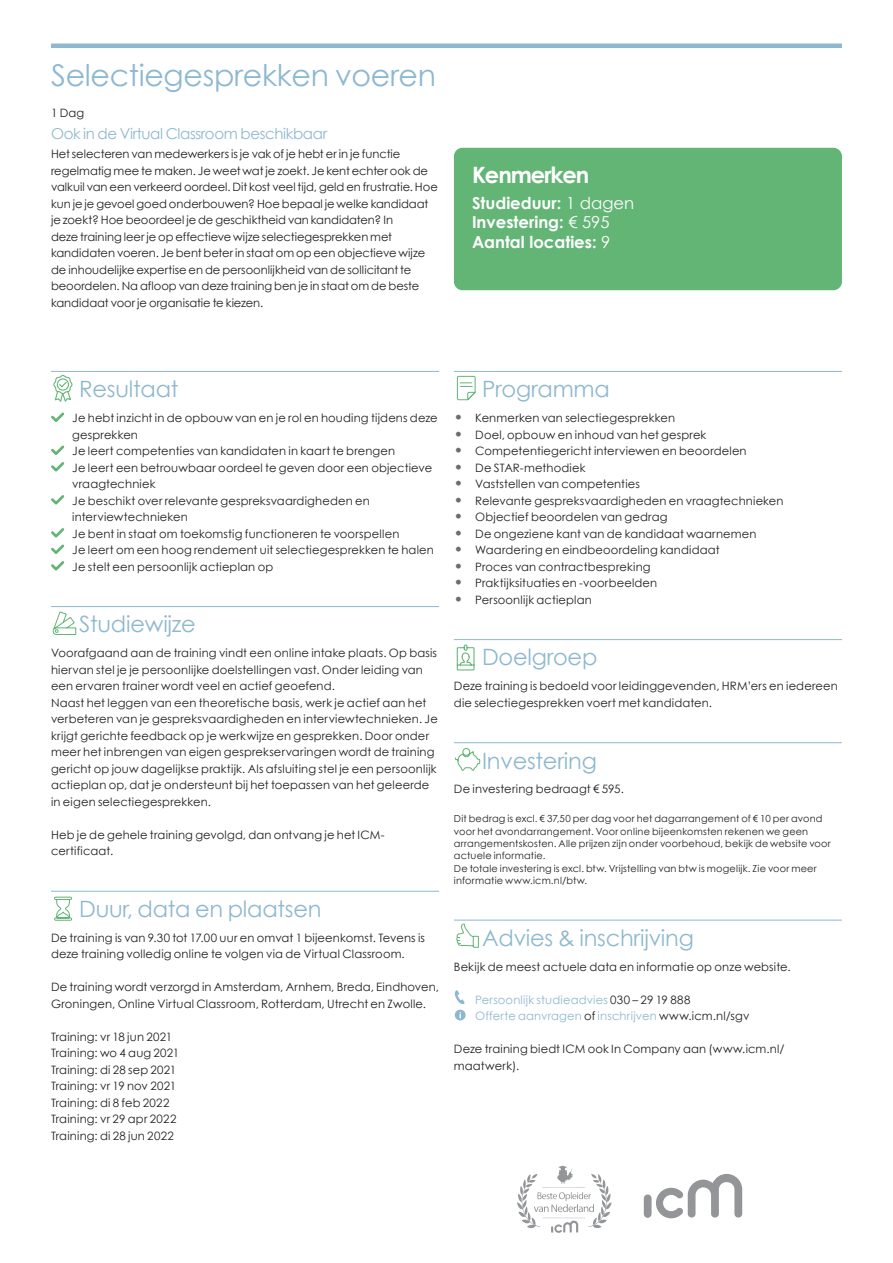
<style>
.page{position:relative;width:893px;height:1263px;background:#fff}
.page>*{position:absolute;margin:0;border:0;box-sizing:border-box;transform-origin:0 0}
.t1{font:30px "Century Gothic";letter-spacing:-.01em;color:#8eb8d0}
.t2{font:22.5px "Century Gothic";letter-spacing:-.01em;color:#8eb8d0}
.t3{font:700 22.5px "Century Gothic";letter-spacing:-.045em;color:#fff}
.t4{font:700 16.5px/19.8px "Century Gothic";color:#fff}
.t5{font:15px "Century Gothic";letter-spacing:-.025em;color:#8eb8d0}
.t6{font:11.55px/16.5px "Century Gothic";letter-spacing:.01em;color:#231f20}
.t7{font:11.55px/16.5px "Century Gothic";letter-spacing:.015em;color:#8eb8d0}
.t8{font:9.75px/12.3px "Century Gothic";letter-spacing:.02em;color:#231f20}
.s1{font-weight:400}
.s2{font-family:"Univers LT Std";font-weight:300;font-size:13.5px;color:#6c6d70}
.s3{color:#231f20}
</style>
<div class="page">
<hr style="left:51px;top:371px;width:388px;height:1px;background:#8eb8d0">
<hr style="left:51px;top:606px;width:388px;height:1px;background:#8eb8d0">
<hr style="left:51px;top:891px;width:388px;height:1px;background:#8eb8d0">
<svg style="left:53px;top:375px;width:20px;height:27px"></svg>
<svg style="left:51px;top:412px;width:14px;height:10px"></svg>
<svg style="left:51px;top:445px;width:14px;height:27px"></svg>
<svg style="left:51px;top:495px;width:14px;height:10px"></svg>
<svg style="left:51px;top:528px;width:14px;height:43px"></svg>
<svg style="left:52px;top:611px;width:24px;height:24px"></svg>
<svg style="left:54px;top:896px;width:19px;height:25px"></svg>
<hr style="left:454px;top:371px;width:388px;height:1px;background:#8eb8d0">
<hr style="left:454px;top:639px;width:388px;height:1px;background:#8eb8d0">
<hr style="left:454px;top:742px;width:388px;height:1px;background:#8eb8d0">
<hr style="left:454px;top:920px;width:388px;height:1px;background:#8eb8d0">
<svg style="left:456px;top:375px;width:20px;height:26px"></svg>
<svg style="left:456px;top:644px;width:19px;height:27px"></svg>
<svg style="left:455px;top:748px;width:26px;height:23px"></svg>
<svg style="left:456px;top:923px;width:23px;height:25px"></svg>
<svg style="left:455px;top:990px;width:10px;height:14px"></svg>
<svg style="left:455px;top:1010px;width:11px;height:10px"></svg>
<hr style="left:51px;top:44px;width:791px;height:4px;background:#8eb8d0">
<div style="left:454px;top:148px;width:388px;height:142px;background:#63b576;border-radius:9px"></div>
<svg style="left:517px;top:1166px;width:94px;height:67px"></svg>
<svg style="left:644px;top:1174px;width:98px;height:44px"></svg>
<h1 class="t1" style="left:51px;top:57px;width:387px">Selectiegesprekken voeren</h1>
<p class="t6" style="left:51px;top:104px;width:35px">1 Dag</p>
<p class="t5" style="left:51px;top:124px;width:278px">Ook in de Virtual Classroom beschikbaar</p>
<p class="t6" style="left:51px;top:145px;width:388px">Het selecteren van medewerkers is je vak of je hebt er in je functie regelmatig mee te maken. Je weet wat je zoekt. Je kent echter ook de valkuil van een verkeerd oordeel. Dit kost veel tijd, geld en frustratie. Hoe kun je je gevoel goed onderbouwen? Hoe bepaal je welke kandidaat je zoekt? Hoe beoordeel je de geschiktheid van kandidaten? In<br>deze training leer je op effectieve wijze selectiegesprekken met kandidaten voeren. Je bent beter in staat om op een objectieve wijze de inhoudelijke expertise en de persoonlijkheid van de sollicitant te beoordelen. Na afloop van deze training ben je in staat om de beste kandidaat voor je organisatie te kiezen.</p>
<h2 class="t3" style="left:472px;top:160px;width:119px">Kenmerken</h2>
<h3 class="t4" style="left:472px;top:192px;width:164px">Studieduur: <span class="s1">1 dagen<br></span>Investering: <span class="s1">€ 595<br></span>Aantal locaties: <span class="s1">9</span></h3>
<h2 class="t2" style="left:79px;top:375px;width:101px">Resultaat</h2>
<p class="t6" style="left:72px;top:409px;width:367px">Je hebt inzicht in de opbouw van en je rol en houding tijdens deze gesprekken<br>Je leert competenties van kandidaten in kaart te brengen<br>Je leert een betrouwbaar oordeel te geven door een objectieve vraagtechniek<br>Je beschikt over relevante gespreksvaardigheden en interviewtechnieken<br>Je bent in staat om toekomstig functioneren te voorspellen<br>Je leert om een hoog rendement uit selectiegesprekken te halen Je stelt een persoonlijk actieplan op</p>
<h2 class="t2" style="left:79px;top:611px;width:118px">Studiewijze</h2>
<p class="t6" style="left:51px;top:645px;width:388px">Voorafgaand aan de training vindt een online intake plaats. Op basis hiervan stel je je persoonlijke doelstellingen vast. Onder leiding van een ervaren trainer wordt veel en actief geoefend.<br>Naast het leggen van een theoretische basis, werk je actief aan het verbeteren van je gespreksvaardigheden en interviewtechnieken. Je krijgt gerichte feedback op je werkwijze en gesprekken. Door onder meer het inbrengen van eigen gesprekservaringen wordt de training gericht op jouw dagelijkse praktijk. Als afsluiting stel je een persoonlijk actieplan op, dat je ondersteunt bij het toepassen van het geleerde in eigen selectiegesprekken.</p>
<p class="t6" style="left:51px;top:826px;width:335px">Heb je de gehele training gevolgd, dan ontvang je het ICM&shy;certificaat.</p>
<h2 class="t2" style="left:79px;top:895px;width:244px">Duur, data en plaatsen</h2>
<p class="t6" style="left:51px;top:929px;width:376px">De training is van 9.30 tot 17.00 uur en omvat 1 bijeenkomst. Tevens is deze training volledig online te volgen via de Virtual Classroom.</p>
<p class="t6" style="left:51px;top:979px;width:390px">De training wordt verzorgd in Amsterdam, Arnhem, Breda, Eindhoven,<br>Groningen, Online Virtual Classroom, Rotterdam, Utrecht en Zwolle.</p>
<p class="t6" style="left:51px;top:1028px;width:130px">Training: vr 18 jun 2021<br>Training: wo 4 aug 2021<br>Training: di 28 sep 2021<br>Training: vr 19 nov 2021<br>Training: di 8 feb 2022<br>Training: vr 29 apr 2022<br>Training: di 28 jun 2022</p>
<h2 class="t2" style="left:482px;top:375px;width:129px">Programma</h2>
<p class="t6" style="left:455px;top:409px;width:221px"><span class="s2">•</span> Kenmerken van selectiegesprekken</p>
<p class="t6" style="left:455px;top:426px;width:253px"><span class="s2">•</span> Doel, opbouw en inhoud van het gesprek</p>
<p class="t6" style="left:455px;top:442px;width:293px"><span class="s2">•</span> Competentiegericht interviewen en beoordelen</p>
<p class="t6" style="left:455px;top:459px;width:132px"><span class="s2">•</span> De STAR-methodiek</p>
<p class="t6" style="left:455px;top:475px;width:186px"><span class="s2">•</span> Vaststellen van competenties</p>
<p class="t6" style="left:455px;top:492px;width:330px"><span class="s2">•</span> Relevante gespreksvaardigheden en vraagtechnieken</p>
<p class="t6" style="left:455px;top:508px;width:214px"><span class="s2">•</span> Objectief beoordelen van gedrag</p>
<p class="t6" style="left:455px;top:525px;width:303px"><span class="s2">•</span> De ongeziene kant van de kandidaat waarnemen</p>
<p class="t6" style="left:455px;top:541px;width:266px"><span class="s2">•</span> Waardering en eindbeoordeling kandidaat</p>
<p class="t6" style="left:455px;top:558px;width:197px"><span class="s2">•</span> Proces van contractbespreking</p>
<p class="t6" style="left:455px;top:574px;width:204px"><span class="s2">•</span> Praktijksituaties en -voorbeelden</p>
<p class="t6" style="left:455px;top:591px;width:138px"><span class="s2">•</span> Persoonlijk actieplan</p>
<h2 class="t2" style="left:482px;top:644px;width:117px">Doelgroep</h2>
<p class="t6" style="left:454px;top:678px;width:385px">Deze training is bedoeld voor leidinggevenden, HRM’ers en iedereen die selectiegesprekken voert met kandidaten.</p>
<h2 class="t2" style="left:482px;top:747px;width:116px">Investering</h2>
<p class="t6" style="left:454px;top:781px;width:172px">De investering bedraagt € 595.</p>
<p class="t8" style="left:454px;top:812px;width:378px">Dit bedrag is excl. € 37,50 per dag voor het dagarrangement of € 10 per avond voor het avondarrangement. Voor online bijeenkomsten rekenen we geen arrangementskosten. Alle prijzen zijn onder voorbehoud, bekijk de website voor actuele informatie.<br>De totale investering is excl. btw. Vrijstelling van btw is mogelijk. Zie voor meer informatie www.icm.nl/btw.</p>
<h2 class="t2" style="left:482px;top:924px;width:213px">Advies &amp; inschrijving</h2>
<p class="t6" style="left:454px;top:958px;width:338px">Bekijk de meest actuele data en informatie op onze website.</p>
<p class="t7" style="left:475px;top:991px;width:276px">Persoonlijk studieadvies <span class="s3">030 – 29 19 888<br></span>Offerte aanvragen <span class="s3">of</span> inschrijven <span class="s3">www.icm.nl/sgv</span></p>
<p class="t6" style="left:454px;top:1041px;width:332px">Deze training biedt ICM ook In Company aan (www.icm.nl/ maatwerk).</p>
</div>
